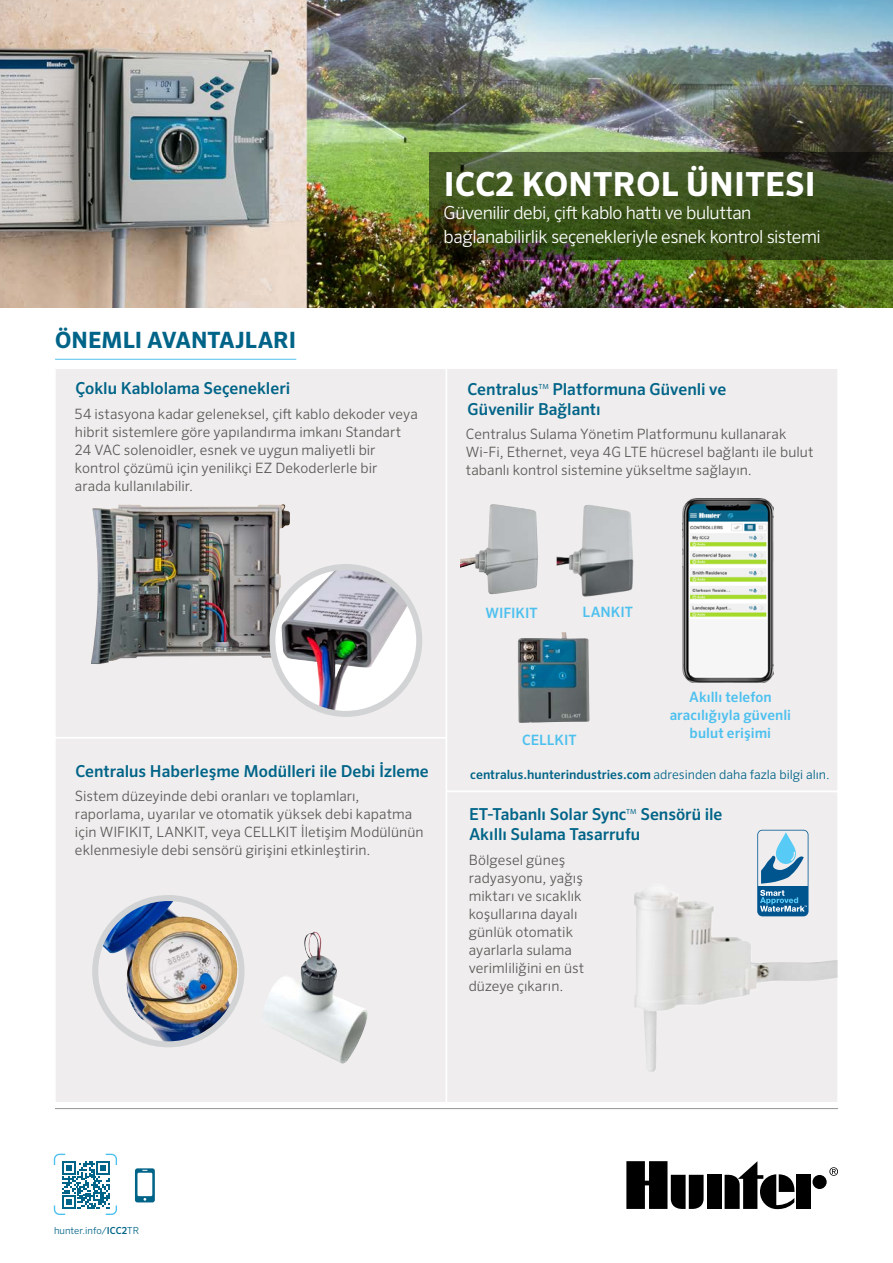
<style>
.page{position:relative;width:893px;height:1263px;background:#fff}
.page>*{position:absolute;margin:0;border:0;box-sizing:border-box;transform-origin:0 0}
.t1{font:700 33.3px "Sero Pro";letter-spacing:.01em;color:#fff}
.t2{font:700 22.5px "Sero Pro";color:#006488}
.t3{font:300 18px/24px "Sero Pro";letter-spacing:-.03em;color:#fff}
.t4{font:500 16.5px "Sero Pro";color:#006488}
.t5{font:300 14.25px/18px "Sero Pro";letter-spacing:.005em;color:#585956}
.t6{font:500 14.25px/18px "Sero Pro";letter-spacing:.005em;color:#4cc0ef;text-align:center}
.t7{font:500 12.75px "Sero Pro";color:#006488}
.t8{font:300 9.75px "Sero Pro";color:#006488}
.t9{font:7.05px "Sero Pro";color:#006488}
.s1{font-weight:300}
.s2{font-weight:500}
</style>
<div class="page">
<img style="left:0;top:0;width:893px;height:307px">
<div style="left:54px;top:737px;width:393px;height:366px;background:#efeded;border:2px solid #fff"></div>
<div style="left:54px;top:367px;width:393px;height:371px;background:#efeded;border:2px solid #fff"></div>
<svg style="left:829px;top:1167px;width:9px;height:9px"></svg>
<div style="left:707px;top:1175px;width:14px;height:34px;background:#000"></div>
<div style="left:812px;top:1175px;width:15px;height:14px;background:#000;border-radius:50%"></div>
<div style="left:797px;top:1175px;width:14px;height:34px;background:#000"></div>
<svg style="left:725px;top:1161px;width:70px;height:48px"></svg>
<svg style="left:626px;top:1161px;width:78px;height:48px"></svg>
<hr style="left:55px;top:1108px;width:783px;height:1px;background:#939598">
<div style="left:446px;top:791px;width:393px;height:312px;background:#efeded;border:2px solid #fff"></div>
<svg style="left:445px;top:367px;width:394px;height:426px;background:#e7e6e7"></svg>
<img style="left:485px;top:504px;width:8px;height:45px">
<img style="left:518px;top:632px;width:44px;height:90px">
<img style="left:583px;top:505px;width:4px;height:18px">
<svg style="left:429px;top:153px;width:464px;height:107px;background:#3b4d1e"></svg>
<svg style="left:135px;top:1168px;width:20px;height:34px"></svg>
<svg style="left:54px;top:1154px;width:63px;height:61px"></svg>
<hr style="left:55px;top:359px;width:241px;height:1px;background:#4cc0ef">
<img style="left:683px;top:499px;width:91px;height:183px">
<img style="left:265px;top:932px;width:103px;height:131px">
<img style="left:634px;top:883px;width:203px;height:192px">
<svg style="left:757px;top:830px;width:51px;height:86px"></svg>
<img style="left:91px;top:504px;width:199px;height:160px">
<img style="left:272px;top:567px;width:147px;height:147px;border-radius:50%">
<img style="left:283px;top:567px;width:59px;height:56px">
<div style="left:269px;top:564px;width:153px;height:153px;border:6px solid #d1d3d4;border-radius:50%"></div>
<img style="left:101px;top:944px;width:25px;height:9px">
<div style="left:92px;top:895px;width:152px;height:152px;border:6px solid #d1d3d4;border-radius:50%"></div>
<h1 class="t1" style="left:444px;top:164px;width:373px">ICC2 KONTROL ÜNITESI</h1>
<h2 class="t2" style="left:55px;top:326px;width:242px">ÖNEMLI AVANTAJLARI</h2>
<p class="t3" style="left:444px;top:201px;width:379px">Güvenilir debi, çift kablo hattı ve buluttan bağlanabilirlik seçenekleriyle esnek kontrol sistemi</p>
<p class="t4" style="left:75px;top:378px;width:216px">Çoklu Kablolama Seçenekleri</p>
<p class="t4" style="left:467px;top:379px;width:72px">Centralus</p>
<p class="t9" style="left:538px;top:382px;width:12px">TM</p>
<p class="t4" style="left:552px;top:379px;width:175px">Platformuna Güvenli ve</p>
<p class="t5" style="left:75px;top:404px;width:344px">54 istasyona kadar geleneksel, çift kablo dekoder veya</p>
<p class="t4" style="left:467px;top:399px;width:135px">Güvenilir Bağlantı</p>
<p class="t5" style="left:75px;top:422px;width:328px">hibrit sistemlere göre yapılandırma imkanı Standart 24 VAC solenoidler, esnek ve uygun maliyetli bir kontrol çözümü için yenilikçi EZ Dekoderlerle bir arada kullanılabilir.</p>
<p class="t5" style="left:466px;top:425px;width:349px">Centralus Sulama Yönetim Platformunu kullanarak<br>Wi-Fi, Ethernet, veya 4G LTE hücresel bağlantı ile bulut tabanlı kontrol sistemine yükseltme sağlayın.</p>
<p class="t4" style="left:75px;top:762px;width:355px">Centralus Haberleşme Modülleri ile Debi İzleme</p>
<p class="t5" style="left:75px;top:787px;width:350px">Sistem düzeyinde debi oranları ve toplamları, raporlama, uyarılar ve otomatik yüksek debi kapatma için WIFIKIT, LANKIT, veya CELLKIT İletişim Modülünün eklenmesiyle debi sensörü girişini etkinleştirin.</p>
<p class="t6" style="left:485px;top:604px;width:54px">WIFIKIT</p>
<p class="t6" style="left:583px;top:603px;width:52px">LANKIT</p>
<p class="t6" style="left:670px;top:688px;width:123px">Akıllı telefon aracılığıyla güvenli bulut erişimi</p>
<p class="t6" style="left:522px;top:731px;width:56px">CELLKIT</p>
<p class="t7" style="left:470px;top:767px;width:361px">centralus.hunterindustries.com <span class="s1">adresinden daha fazla bilgi alın.</span></p>
<p class="t4" style="left:469px;top:804px;width:159px">ET-Tabanlı Solar Sync</p>
<p class="t9" style="left:626px;top:807px;width:12px">TM</p>
<p class="t4" style="left:640px;top:804px;width:84px">Sensörü ile</p>
<p class="t4" style="left:469px;top:824px;width:173px">Akıllı Sulama Tasarrufu</p>
<p class="t5" style="left:469px;top:851px;width:117px">Bölgesel güneş radyasyonu, yağış miktarı ve sıcaklık koşullarına dayalı günlük otomatik ayarlarla sulama verimliliğini en üst düzeye çıkarın.</p>
<p class="t8" style="left:54px;top:1224px;width:87px">hunter.info/<span class="s2">ICC2</span>TR</p>
</div>
